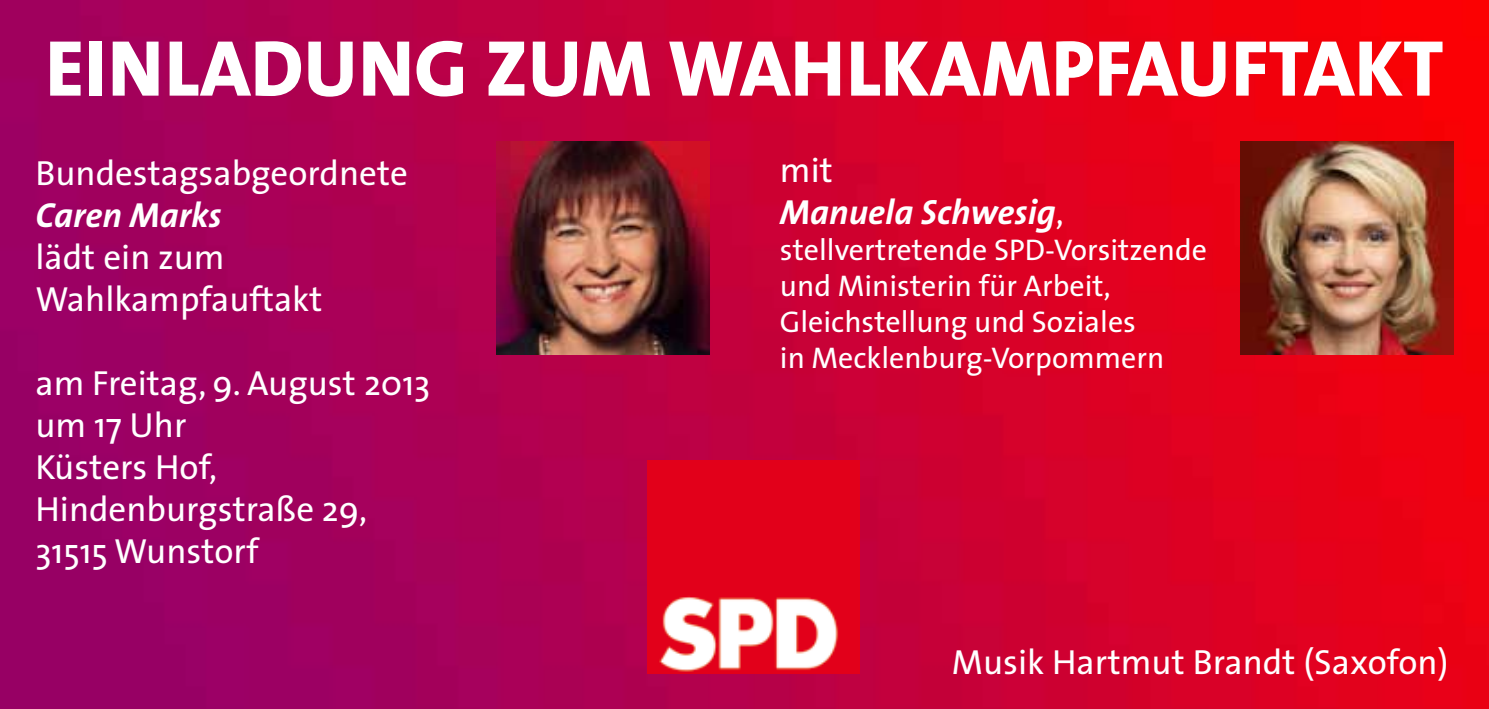
<style>
.page{position:relative;width:1489px;height:709px;background:#fff}
.page>*{position:absolute;margin:0;border:0;box-sizing:border-box;transform-origin:0 0}
.t1{font:800 80px "The Sans B8";color:#fff}
.t2{font:35px/42px "The Sans";color:#fff}
.t3{font:italic 700 35px "The Sans B7";color:#fff}
.t4{font:30px/36px "The Sans";color:#fff}
.s1{font-family:"The Sans";font-weight:400;font-style:normal}
</style>
<div class="page">
<img style="left:0;top:0;width:1488px;height:709px">
<img style="left:496px;top:142px;width:213px;height:212px">
<img style="left:1240px;top:142px;width:213px;height:212px">
<img style="left:647px;top:461px;width:212px;height:212px">
<h1 class="t1" style="left:45px;top:26px;width:1399px">EINLADUNG ZUM WAHLKAMPFAUFTAKT</h1>
<p class="t2" style="left:35px;top:153px;width:374px">Bundestagsabgeordnete</p>
<p class="t3" style="left:35px;top:197px;width:188px">Caren Marks</p>
<p class="t2" style="left:35px;top:237px;width:288px">lädt ein zum<br>Wahlkampfauftakt</p>
<p class="t2" style="left:35px;top:363px;width:396px">am Freitag, 9. August 2013 um 17 Uhr<br>Küsters Hof,<br>Hindenburgstraße 29,<br>31515 Wunstorf</p>
<p class="t2" style="left:780px;top:150px;width:54px">mit</p>
<p class="t3" style="left:780px;top:194px;width:285px">Manuela Schwesig<span class="s1">,</span></p>
<p class="t4" style="left:780px;top:232px;width:428px">stellvertretende SPD-Vorsitzende und Ministerin für Arbeit,<br>Gleichstellung und Soziales<br>in Mecklenburg-Vorpommern</p>
<p class="t2" style="left:951px;top:641px;width:498px">Musik Hartmut Brandt (Saxofon)</p>
</div>
